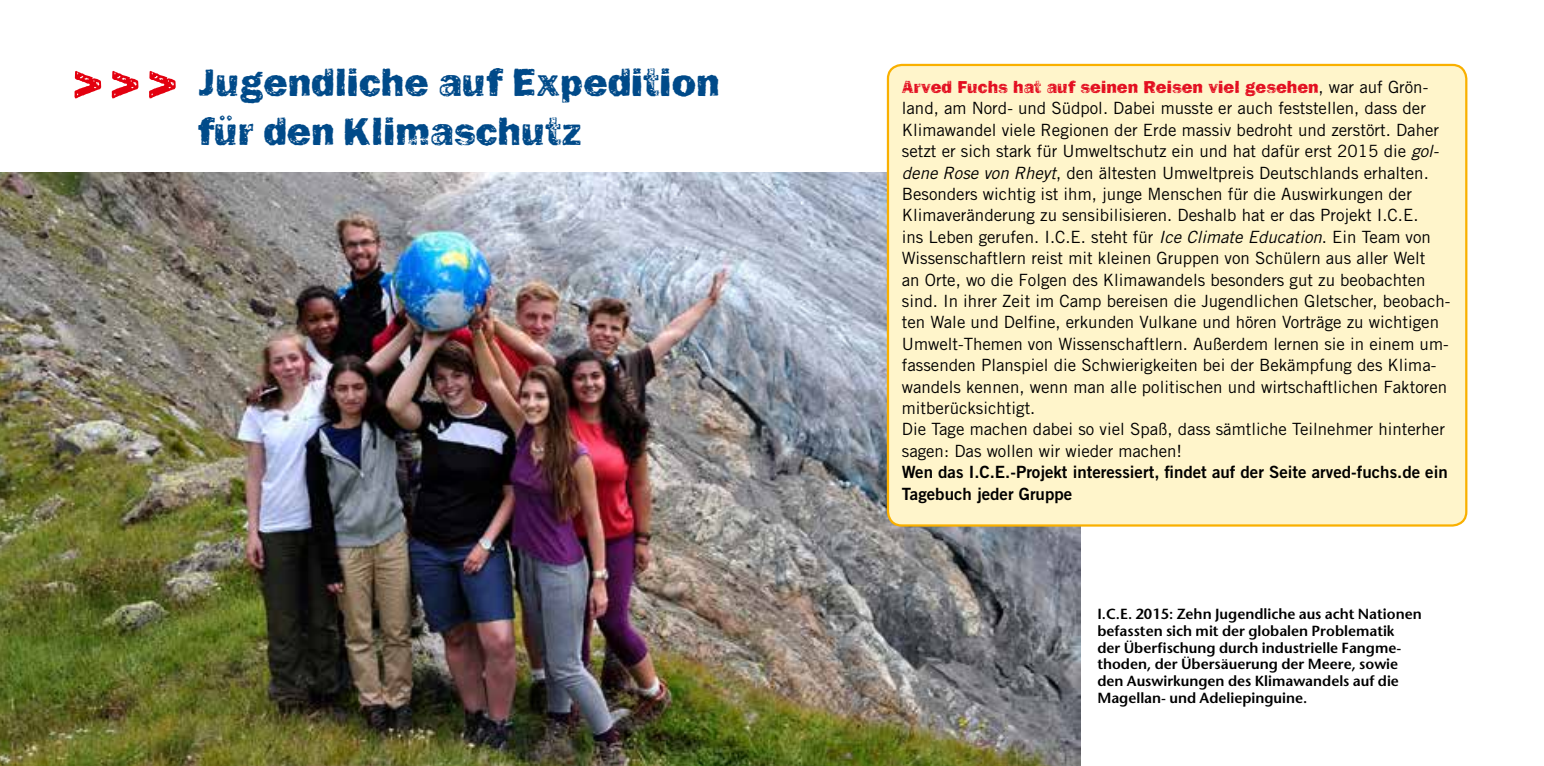
<style>
.page{position:relative;width:1544px;height:766px;background:#fff}
.page>*{position:absolute;margin:0;border:0;box-sizing:border-box;transform-origin:0 0}
.t1{font:40.5px/49.5px "Frankie";color:#004a89;text-align:center}
.t2{font:18px "Frankie";color:#e30e20}
.t3{font:16.88px/21.4px "Trade Gothic LT Std";color:#000}
.t4{font:16.88px/21.4px "Trade Gothic LT Std Bd 2";color:#000}
.t5{font:600 14.62px/16.9px "Stone Sans Std";color:#000}
.s1{font-size:54px;color:#e3000f}
.s2{font-family:"Trade Gothic LT Std";font-size:16.88px;color:#000}
.s3{font-style:italic}
</style>
<div class="page">
<img style="left:0;top:172px;width:1080px;height:593px">
<div style="left:888px;top:65px;width:578px;height:460px;background:#fff5cb;border-radius:14px"></div>
<div style="left:887px;top:64px;width:580px;height:462px;border:2px solid #f9b000;border-radius:14px"></div>
<h1 class="t1" style="left:72px;top:56px;width:649px"><span class="s1">&gt;&gt;&gt;</span> Jugendliche auf Expedition für den Klimaschutz</h1>
<p class="t2" style="left:902px;top:76px;width:528px">Arved Fuchs hat auf seinen Reisen viel gesehen<span class="s2">, war auf Grön-</span></p>
<p class="t3" style="left:902px;top:97px;width:550px">land, am Nord- und Südpol. Dabei musste er auch feststellen, dass der Klimawandel viele Regionen der Erde massiv bedroht und zerstört. Daher setzt er sich stark für Umweltschutz ein und hat dafür erst 2015 die <span class="s3">gol&shy;dene Rose von Rheyt</span>, den ältesten Umweltpreis Deutschlands erhalten.<br>Besonders wichtig ist ihm, junge Menschen für die Auswirkungen der Klimaveränderung zu sensibilisieren. Deshalb hat er das Projekt I.C.E.<br>ins Leben gerufen. I.C.E. steht für <span class="s3">Ice Climate Education</span>. Ein Team von Wissenschaftlern reist mit kleinen Gruppen von Schülern aus aller Welt<br>an Orte, wo die Folgen des Klimawandels besonders gut zu beobachten sind. In ihrer Zeit im Camp bereisen die Jugendlichen Gletscher, beobach&shy;ten Wale und Delfine, erkunden Vulkane und hören Vorträge zu wichtigen Umwelt-Themen von Wissenschaftlern. Außerdem lernen sie in einem um&shy;fassenden Planspiel die Schwierigkeiten bei der Bekämpfung des Klima&shy;wandels kennen, wenn man alle politischen und wirtschaftlichen Faktoren mitberücksichtigt.<br>Die Tage machen dabei so viel Spaß, dass sämtliche Teilnehmer hinterher sagen: Das wollen wir wieder machen!</p>
<p class="t4" style="left:902px;top:461px;width:547px">Wen das I.C.E.-Projekt interessiert, findet auf der Seite arved-fuchs.de ein<br>Tagebuch jeder Gruppe</p>
<p class="t5" style="left:1097px;top:605px;width:326px">I.C.E. 2015: Zehn Jugendliche aus acht Nationen befassten sich mit der globalen Problematik<br>der Überfischung durch industrielle Fangme&shy;thoden, der Übersäuerung der Meere, sowie den Auswirkungen des Klimawandels auf die Magellan- und Adeliepinguine.</p>
</div>
